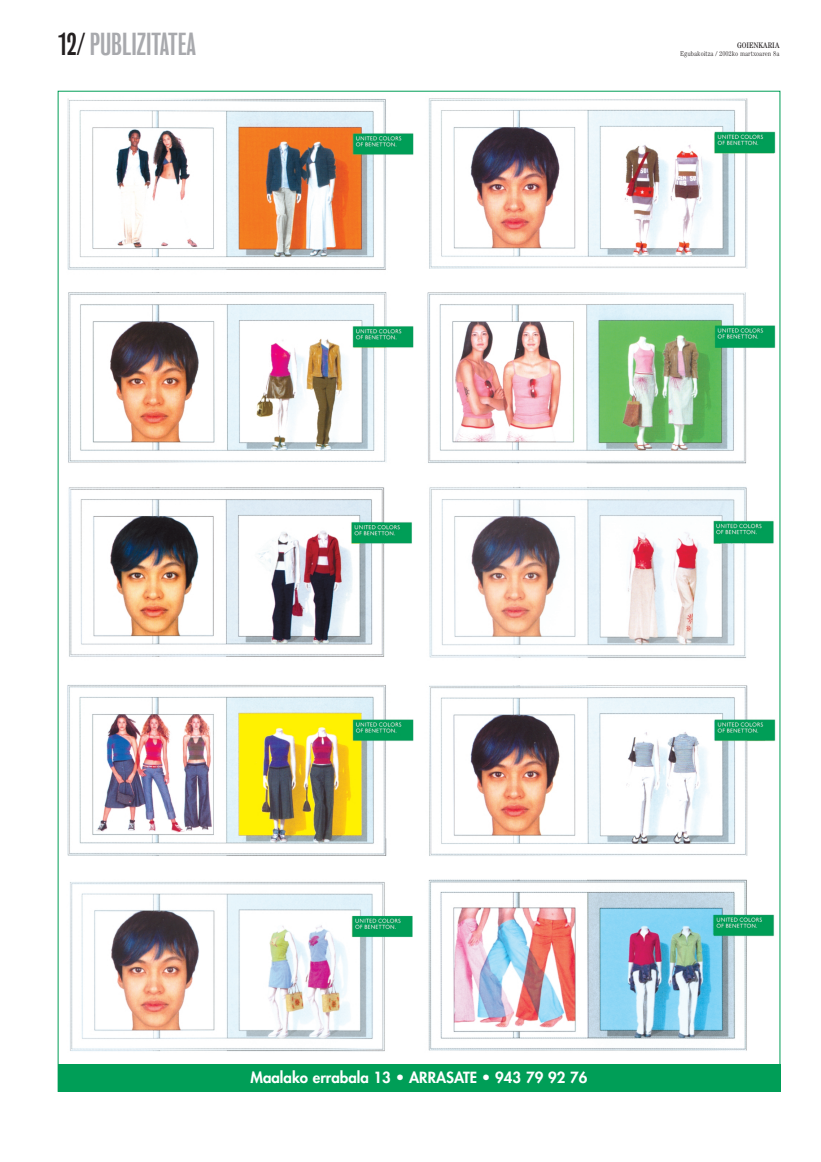
<style>
.page{position:relative;width:821px;height:1162px;background:#fff}
.page>*{position:absolute;margin:0;border:0;box-sizing:border-box;transform-origin:0 0}
.t1{font:29px "Bureau Grot One Three";color:#a8a9ad}
.t2{font:800 15px "Futura";color:#fff}
.t3{font:condensed 8px "Century";letter-spacing:.005em;color:#231f20}
.t4{font:300 condensed 7px "Century";letter-spacing:.005em;color:#231f20}
.s1{color:#231f20}
</style>
<div class="page">
<img style="left:67px;top:98px;width:709px;height:954px">
<div style="left:58px;top:1064px;width:722px;height:28px;background:#009e57"></div>
<h1 class="t1" style="left:59px;top:33px;width:139px"><span class="s1">12/</span> PUBLIZITATEA</h1>
<p class="t3" style="left:737px;top:42px;width:44px">GOIENKARIA</p>
<p class="t4" style="left:680px;top:51px;width:101px">Egubakoitza / 2002ko martxoaren 8a</p>
<p class="t2" style="left:250px;top:1071px;width:339px">Maalako errabala 13 • ARRASATE • 943 79 92 76</p>
</div>
